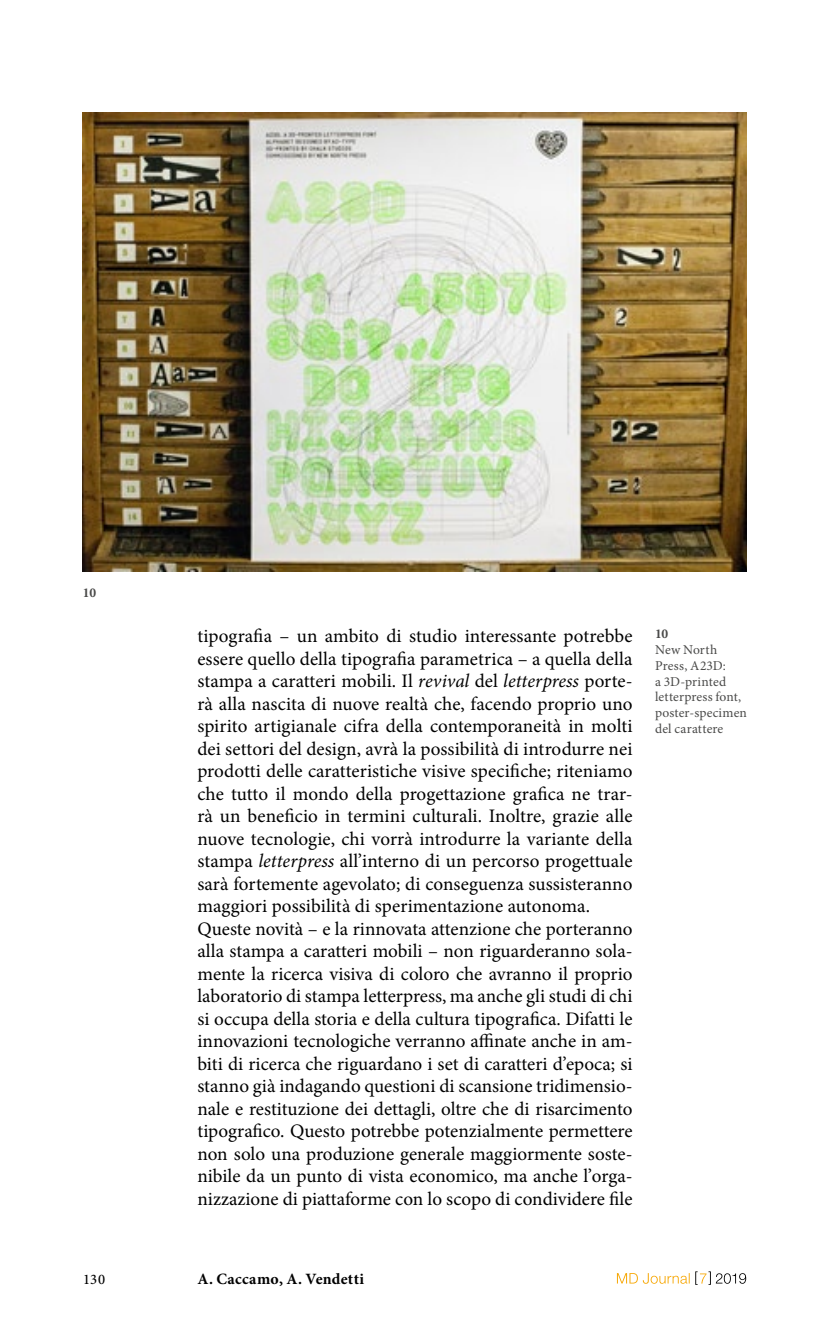
<style>
.page{position:relative;width:830px;height:1340px;background:#fff}
.page>*{position:absolute;margin:0;border:0;box-sizing:border-box;transform-origin:0 0}
.t1{font:19.12px/22.5px "Minion Pro";color:#000}
.t2{font:700 15.75px "Minion Pro";letter-spacing:.02em;color:#000}
.t3{font:500 14.62px "Minion Pro";color:#000}
.t4{font:13.5px/15.8px "Minion Pro";letter-spacing:.01em;color:#4a4a49}
.t5{font:700 13.5px "Minion Pro";color:#4a4a49}
.s1{font-style:italic}
</style>
<div class="page">
<svg style="left:616px;top:1273px;width:73px;height:10px"></svg>
<svg style="left:695px;top:1271px;width:50px;height:13px"></svg>
<img style="left:83px;top:113px;width:663px;height:458px">
<p class="t5" style="left:83px;top:583px;width:15px">10</p>
<p class="t1" style="left:197px;top:625px;width:436px">tipografia – un ambito di studio interessante potrebbe essere quello della tipografia parametrica – a quella della stampa a caratteri mobili. Il <span class="s1">revival</span> del <span class="s1">letterpress</span> porte&shy;rà alla nascita di nuove realtà che, facendo proprio uno spirito artigianale cifra della contemporaneità in molti dei settori del design, avrà la possibilità di introdurre nei prodotti delle caratteristiche visive specifiche; riteniamo che tutto il mondo della progettazione grafica ne trar&shy;rà un beneficio in termini culturali. Inoltre, grazie alle nuove tecnologie, chi vorrà introdurre la variante della stampa <span class="s1">letterpress</span> all’interno di un percorso progettuale sarà fortemente agevolato; di conseguenza sussisteranno maggiori possibilità di sperimentazione autonoma.<br>Queste novità – e la rinnovata attenzione che porteranno alla stampa a caratteri mobili – non riguarderanno sola&shy;mente la ricerca visiva di coloro che avranno il proprio laboratorio di stampa letterpress, ma anche gli studi di chi si occupa della storia e della cultura tipografica. Difatti le innovazioni tecnologiche verranno affinate anche in am&shy;biti di ricerca che riguardano i set di caratteri d’epoca; si stanno già indagando questioni di scansione tridimensio&shy;nale e restituzione dei dettagli, oltre che di risarcimento tipografico. Questo potrebbe potenzialmente permettere non solo una produzione generale maggiormente soste&shy;nibile da un punto di vista economico, ma anche l’orga&shy;nizzazione di piattaforme con lo scopo di condividere file</p>
<p class="t5" style="left:654px;top:624px;width:15px">10</p>
<p class="t4" style="left:654px;top:642px;width:93px">New North<br>Press, A23D:<br>a 3D-printed letterpress font, poster-specimen del carattere</p>
<p class="t3" style="left:83px;top:1268px;width:24px">130</p>
<p class="t2" style="left:197px;top:1267px;width:168px">A. Caccamo, A. Vendetti</p>
</div>
